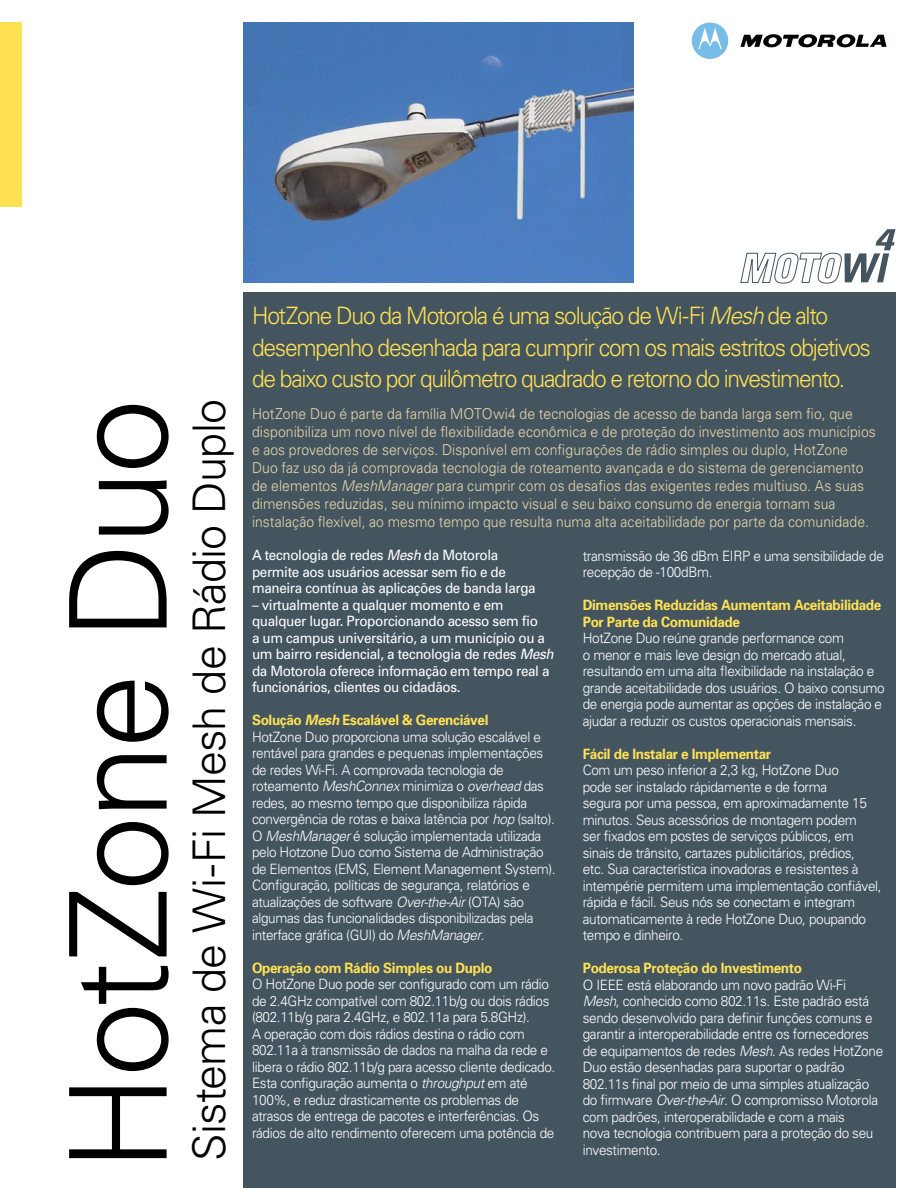
<style>
.page{position:relative;width:918px;height:1188px;background:#fff}
.page>*{position:absolute;margin:0;border:0;box-sizing:border-box;transform-origin:0 0}
.t1{font:300 135px "Univers";letter-spacing:-.025em;color:#000}
.t2{font:300 45px "Univers";letter-spacing:-.015em;color:#000}
.t3{font:300 24px/31.5px "Univers";letter-spacing:-.055em;color:#fee153;scale:.95 1}
.t4{font:300 15px/18px "Univers";letter-spacing:.005em;color:#e6d8ab;scale:.93 1}
.t5{font:300 14.25px/16.5px "Univers";letter-spacing:-.025em;color:#fff;scale:.95 1}
.t6{font:14.25px/16.5px "Univers";letter-spacing:-.025em;color:#fff;scale:.94 1}
.t7{font:700 14.25px/16.5px "Univers";letter-spacing:-.025em;color:#fee153;scale:.95 1}
.s1{font-style:italic}
.s2{font-weight:700;color:#fee153}
.s3{font-weight:700;font-style:italic;color:#fee153}
</style>
<div class="page">
<div style="left:0;top:22px;width:22px;height:185px;background:#fee153"></div>
<div style="left:243px;top:292px;width:653px;height:896px;background:#455560"></div>
<svg style="left:692px;top:22px;width:36px;height:37px"></svg>
<svg style="left:740px;top:34px;width:146px;height:14px"></svg>
<img style="left:243px;top:22px;width:390px;height:261px">
<svg style="left:740px;top:229px;width:156px;height:55px"></svg>
<h1 class="t1" style="left:37px;top:1172px;width:774px;rotate:-90deg">HotZone Duo</h1>
<h2 class="t2" style="left:182px;top:1161px;width:763px;rotate:-90deg">Sistema de Wi-Fi Mesh de Rádio Duplo</h2>
<h3 class="t3" style="left:252px;top:299px;width:653px">HotZone Duo da Motorola é uma solução de Wi-Fi <span class="s1">Mesh</span> de alto desempenho desenhada para cumprir com os mais estritos objetivos de baixo custo por quilômetro quadrado e retorno do investimento.</h3>
<p class="t4" style="left:252px;top:404px;width:672px">HotZone Duo é parte da família MOTOwi4 de tecnologias de acesso de banda larga sem fio, que disponibiliza um novo nível de flexibilidade econômica e de proteção do investimento aos municípios e aos provedores de serviços. Disponível em configurações de rádio simples ou duplo, HotZone Duo faz uso da já comprovada tecnologia de roteamento avançada e do sistema de gerenciamento de elementos <span class="s1">MeshManager</span> para cumprir com os desafios das exigentes redes multiuso. As suas dimensões reduzidas, seu mínimo impacto visual e seu baixo consumo de energia tornam sua instalação flexível, ao mesmo tempo que resulta numa alta aceitabilidade por parte da comunidade.</p>
<p class="t6" style="left:252px;top:547px;width:303px">A tecnologia de redes <span class="s1">Mesh</span> da Motorola permite aos usuários acessar sem fio e de maneira contínua às aplicações de banda larga</p>
<p class="t6" style="left:252px;top:596px;width:323px">– virtualmente a qualquer momento e em qualquer lugar. Proporcionando acesso sem fio<br>a um campus universitário, a um município ou a um bairro residencial, a tecnologia de redes <span class="s1">Mesh </span>da Motorola oferece informação em tempo real a funcionários, clientes ou cidadãos.</p>
<p class="t5" style="left:252px;top:712px;width:321px"><span class="s2">Solução</span> <span class="s3">Mesh</span> <span class="s2">Escalável &amp; Gerenciável<br></span>HotZone Duo proporciona uma solução escalável e rentável para grandes e pequenas implementações de redes Wi-Fi. A comprovada tecnologia de roteamento <span class="s1">MeshConnex</span> minimiza o <span class="s1">overhead</span> das redes, ao mesmo tempo que disponibiliza rápida convergência de rotas e baixa latência por <span class="s1">hop</span> (salto).<br>O <span class="s1">MeshManager</span> é solução implementada utilizada pelo Hotzone Duo como Sistema de Administração de Elementos (EMS, Element Management System).<br>Configuração, políticas de segurança, relatórios e atualizações de software <span class="s1">Over-the-Air</span> (OTA) são algumas das funcionalidades disponibilizadas pela interface gráfica (GUI) do <span class="s1">MeshManager</span>.</p>
<p class="t7" style="left:252px;top:959px;width:255px">Operação com Rádio Simples ou Duplo</p>
<p class="t5" style="left:252px;top:976px;width:321px">O HotZone Duo pode ser configurado com um rádio de 2.4GHz compatível com 802.11b/g ou dois rádios (802.11b/g para 2.4GHz, e 802.11a para 5.8GHz).<br>A operação com dois rádios destina o rádio com 802.11a à transmissão de dados na malha da rede e libera o rádio 802.11b/g para acesso cliente dedicado.<br>Esta configuração aumenta o <span class="s1">throughput</span> em até 100%, e reduz drasticamente os problemas de atrasos de entrega de pacotes e interferências. Os rádios de alto rendimento oferecem uma potência de</p>
<p class="t5" style="left:583px;top:547px;width:319px">transmissão de 36 dBm EIRP e uma sensibilidade de recepção de -100dBm.</p>
<p class="t7" style="left:583px;top:596px;width:316px">Dimensões Reduzidas Aumentam Aceitabilidade<br>Por Parte da Comunidade</p>
<p class="t5" style="left:583px;top:629px;width:319px">HotZone Duo reúne grande performance com<br>o menor e mais leve design do mercado atual, resultando em uma alta flexibilidade na instalação e grande aceitabilidade dos usuários. O baixo consumo de energia pode aumentar as opções de instalação e ajudar a reduzir os custos operacionais mensais.</p>
<p class="t7" style="left:583px;top:745px;width:200px">Fácil de Instalar e Implementar</p>
<p class="t5" style="left:583px;top:761px;width:316px">Com um peso inferior a 2,3 kg, HotZone Duo<br>pode ser instalado rápidamente e de forma<br>segura por uma pessoa, em aproximadamente 15 minutos. Seus acessórios de montagem podem<br>ser fixados em postes de serviços públicos, em sinais de trânsito, cartazes publicitários, prédios,<br>etc. Sua característica inovadoras e resistentes à intempérie permitem uma implementação confiável, rápida e fácil. Seus nós se conectam e integram automaticamente à rede HotZone Duo, poupando tempo e dinheiro.</p>
<p class="t7" style="left:583px;top:959px;width:232px">Poderosa Proteção do Investimento</p>
<p class="t5" style="left:583px;top:976px;width:318px">O IEEE está elaborando um novo padrão Wi-Fi <span class="s1">Mesh</span>, conhecido como 802.11s. Este padrão está sendo desenvolvido para definir funções comuns e garantir a interoperabilidade entre os fornecedores de equipamentos de redes <span class="s1">Mesh</span>. As redes HotZone Duo estão desenhadas para suportar o padrão 802.11s final por meio de uma simples atualização do firmware <span class="s1">Over-the-Air</span>. O compromisso Motorola com padrões, interoperabilidade e com a mais<br>nova tecnologia contribuem para a proteção do seu</p>
<p class="t5" style="left:583px;top:1141px;width:84px">investimento.</p>
</div>
